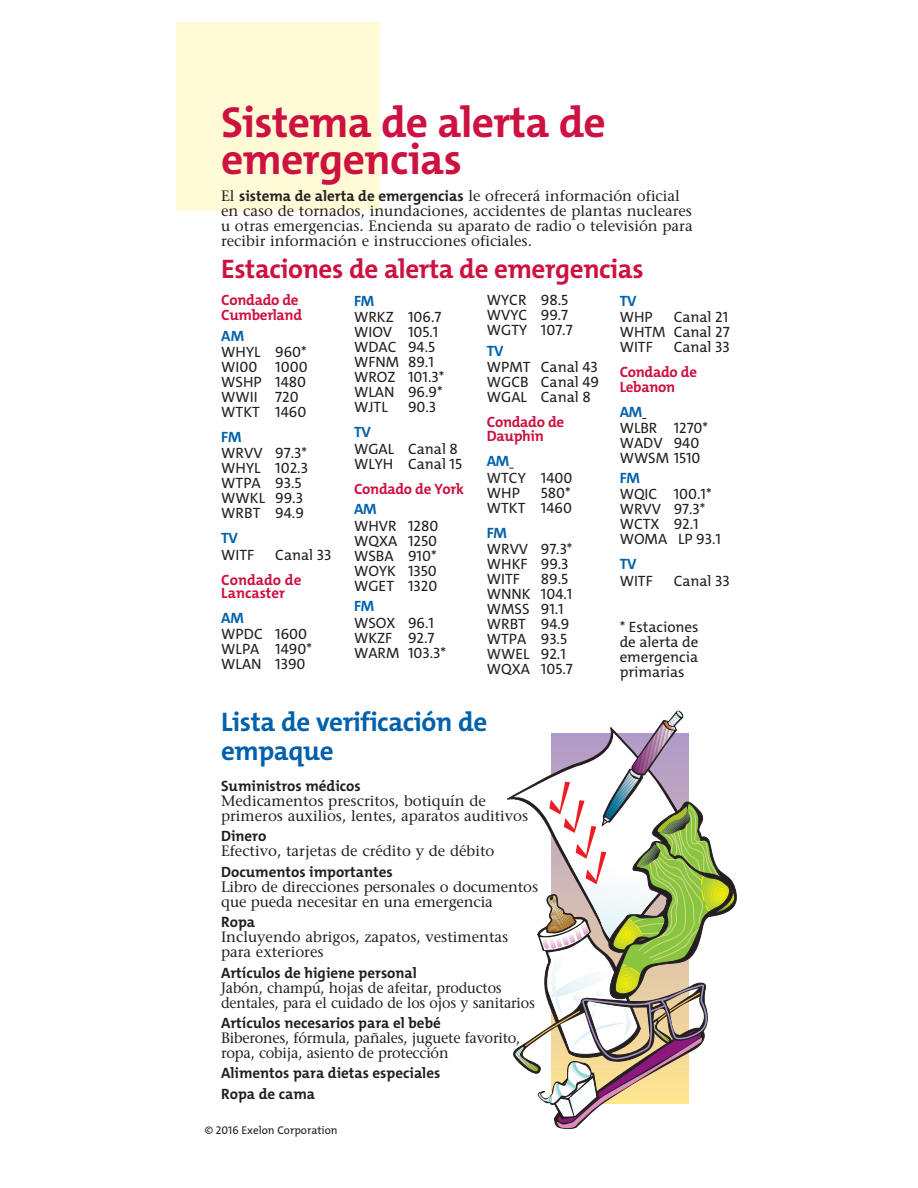
<style>
.page{position:relative;width:918px;height:1188px;background:#fff}
.page>*{position:absolute;margin:0;border:0;box-sizing:border-box;transform-origin:0 0}
.t1{font:700 43.5px/37.5px "The Mix C4 s";letter-spacing:-.015em;color:#cd1141}
.t2{font:700 27px "The Mix C4 s";letter-spacing:-.015em;color:#cd1141}
.t3{font:700 27px/28.5px "The Mix C4 s";letter-spacing:-.015em;color:#0161aa}
.t4{font:15px/15px "The Mix C4 s";color:#231f20}
.t5{font:15px/15px "Stone Serif";color:#231f20}
.t6{font:700 15px/20.4px "The Mix C4 s";color:#231f20}
.t7{font:15px/15px "Stone Serif";color:#231f20;scale:.95 1}
.t8{font:700 15px/14.4px "The Mix C4 s";letter-spacing:-.02em;color:#cd1141}
.t9{font:700 15px "The Mix C4 s";letter-spacing:-.02em;color:#0161aa}
.t10{font:700 15px/12.9px "The Mix C4 s";color:#cd1141}
.t11{font:11.25px "The Mix C4 s";color:#231f20}
.s1{font-family:"The Mix C4 s";font-weight:700}
</style>
<div class="page">
<div style="left:176px;top:22px;width:204px;height:189px;background:#fffbd6"></div>
<svg style="left:511px;top:711px;width:226px;height:418px"></svg>
<h1 class="t1" style="left:221px;top:104px;width:386px">Sistema de alerta de emergencias</h1>
<p class="t5" style="left:221px;top:189px;width:473px">El <span class="s1">sistema de alerta de emergencias</span> le ofrecerá información oficial en caso de tornados, inundaciones, accidentes de plantas nucleares u otras emergencias. Encienda su aparato de radio o televisión para recibir información e instrucciones oficiales.</p>
<h2 class="t2" style="left:221px;top:251px;width:424px">Estaciones de alerta de emergencias</h2>
<p class="t8" style="left:221px;top:293px;width:82px;line-height:15px">Condado de<br>Cumberland</p>
<p class="t9" style="left:221px;top:326px;width:24px">AM</p>
<p class="t4" style="left:221px;top:345px;width:88px">WHYL 960*<br>WI00 1000<br>WSHP 1480<br>WWII 720<br>WTKT 1460</p>
<p class="t9" style="left:221px;top:427px;width:22px">FM</p>
<p class="t4" style="left:221px;top:446px;width:88px">WRVV 97.3*<br>WHYL 102.3<br>WTPA 93.5<br>WWKL 99.3<br>WRBT 94.9</p>
<p class="t9" style="left:221px;top:529px;width:18px">TV</p>
<p class="t4" style="left:221px;top:547px;width:35px">WITF</p>
<p class="t4" style="left:275px;top:547px;width:58px">Canal 33</p>
<p class="t10" style="left:221px;top:573px;width:82px">Condado de<br>Lancaster</p>
<p class="t9" style="left:221px;top:608px;width:24px">AM</p>
<p class="t4" style="left:221px;top:627px;width:92px">WPDC 1600<br>WLPA 1490*<br>WLAN 1390</p>
<p class="t9" style="left:354px;top:291px;width:22px">FM</p>
<p class="t4" style="left:354px;top:310px;width:92px">WRKZ 106.7<br>WIOV 105.1<br>WDAC 94.5<br>WFNM 89.1<br>WROZ 101.3*<br>WLAN 96.9*<br>WJTL</p>
<p class="t4" style="left:408px;top:400px;width:30px">90.3</p>
<p class="t9" style="left:354px;top:423px;width:18px">TV</p>
<p class="t4" style="left:354px;top:441px;width:110px">WGAL Canal 8<br>WLYH Canal 15</p>
<p class="t8" style="left:354px;top:482px;width:111px">Condado de York</p>
<p class="t9" style="left:354px;top:499px;width:24px">AM</p>
<p class="t4" style="left:354px;top:518px;width:86px;text-align:justify">WHVR 1280<br>WQXA 1250<br>WSBA 910* WOYK 1350<br>WGET 1320</p>
<p class="t9" style="left:354px;top:596px;width:22px">FM</p>
<p class="t4" style="left:354px;top:615px;width:94px">WSOX 96.1<br>WKZF 92.7<br>WARM 103.3*</p>
<p class="t4" style="left:487px;top:293px;width:87px">WYCR 98.5<br>WVYC 99.7<br>WGTY 107.7</p>
<p class="t9" style="left:487px;top:341px;width:18px">TV</p>
<p class="t4" style="left:487px;top:360px;width:114px;text-align:justify">WPMT Canal 43<br>WGCB Canal 49<br>WGAL Canal 8</p>
<p class="t8" style="left:487px;top:415px;width:79px">Condado de<br>Dauphin</p>
<p class="t9" style="left:487px;top:452px;width:24px">AM</p>
<p class="t4" style="left:487px;top:470px;width:87px">WTCY 1400<br>WHP</p>
<p class="t4" style="left:487px;top:485px;width:87px;text-align:right">580*<br>WTKT 1460</p>
<p class="t9" style="left:487px;top:523px;width:22px">FM</p>
<p class="t4" style="left:487px;top:542px;width:87px">WRVV 97.3*<br>WHKF 99.3<br>WITF</p>
<p class="t4" style="left:487px;top:572px;width:87px;text-indent:54px">89.5<br>WNNK 104.1<br>WMSS 91.1<br>WRBT 94.9<br>WTPA 93.5<br>WWEL 92.1<br>WQXA 105.7</p>
<h2 class="t3" style="left:221px;top:708px;width:268px">Lista de verificación de empaque</h2>
<p class="t6" style="left:221px;top:776px;width:141px">Suministros médicos</p>
<p class="t5" style="left:221px;top:793px;width:309px">Medicamentos prescritos, botiquín de primeros auxilios, lentes, aparatos auditivos</p>
<p class="t6" style="left:221px;top:826px;width:47px">Dinero</p>
<p class="t5" style="left:221px;top:844px;width:275px">Efectivo, tarjetas de crédito y de débito</p>
<p class="t6" style="left:221px;top:862px;width:173px">Documentos importantes</p>
<p class="t5" style="left:221px;top:879px;width:319px">Libro de direcciones personales o documentos que pueda necesitar en una emergencia</p>
<p class="t6" style="left:221px;top:912px;width:36px">Ropa</p>
<p class="t5" style="left:221px;top:929px;width:289px">Incluyendo abrigos, zapatos, vestimentas para exteriores</p>
<p class="t6" style="left:221px;top:962px;width:197px">Artículos de higiene personal</p>
<p class="t7" style="left:221px;top:980px;width:332px">Jabón, champú, hojas de afeitar, productos dentales, para el cuidado de los ojos y sanitarios</p>
<p class="t6" style="left:221px;top:1013px;width:221px">Artículos necesarios para el bebé</p>
<p class="t5" style="left:221px;top:1030px;width:301px">Biberones, fórmula, pañales, juguete favorito, ropa, cobija, asiento de protección</p>
<p class="t6" style="left:221px;top:1063px;width:221px">Alimentos para dietas especiales<br>Ropa de cama</p>
<p class="t11" style="left:205px;top:1123px;width:135px">© 2016 Exelon Corporation</p>
<p class="t9" style="left:620px;top:291px;width:18px">TV</p>
<p class="t4" style="left:620px;top:310px;width:35px">WHP</p>
<p class="t4" style="left:620px;top:310px;width:111px;text-align:justify;text-indent:54px">Canal 21<br>WHTM Canal 27<br>WITF</p>
<p class="t4" style="left:674px;top:340px;width:58px">Canal 33</p>
<p class="t8" style="left:620px;top:365px;width:79px">Condado de<br>Lebanon</p>
<p class="t9" style="left:620px;top:402px;width:24px">AM</p>
<p class="t4" style="left:620px;top:421px;width:90px">WLBR 1270*<br>WADV 940<br>WWSM 1510</p>
<p class="t9" style="left:620px;top:468px;width:22px">FM</p>
<p class="t4" style="left:620px;top:487px;width:103px">WQIC 100.1*<br>WRVV 97.3*<br>WCTX 92.1<br>WOMA LP 93.1</p>
<p class="t9" style="left:620px;top:554px;width:18px">TV</p>
<p class="t4" style="left:620px;top:573px;width:35px">WITF</p>
<p class="t4" style="left:674px;top:573px;width:58px">Canal 33</p>
<p class="t4" style="left:620px;top:620px;width:80px;text-align:justify">* Estaciones de alerta de emergencia primarias</p>
</div>
